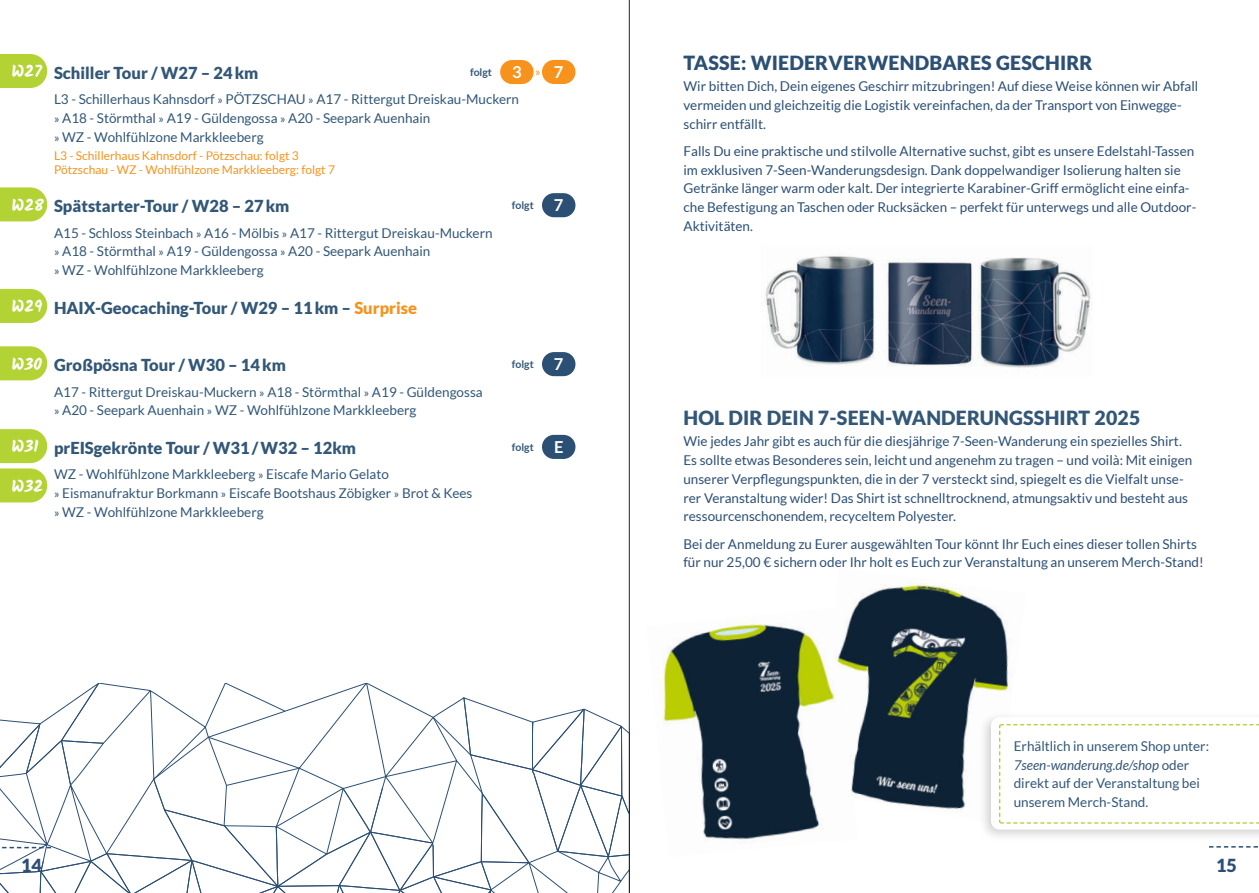
<style>
.page{position:relative;width:1259px;height:893px;background:#fff}
.page>*{position:absolute;margin:0;border:0;box-sizing:border-box;transform-origin:0 0}
.t1{font:900 19.5px "Lato";letter-spacing:.01em;color:#325777}
.t2{font:900 19.5px "Lato";letter-spacing:.01em;color:#2c4f74}
.t3{font:900 18px "Lato";color:#2c4f74}
.t4{font:900 16.5px "Lato";color:#325777}
.t5{font:700 16.5px "Kalam";color:#fff}
.t6{font:13.5px/18.8px "Lato";color:#2c4f74}
.t7{font:13.5px/18.8px "Lato";color:#325777}
.t8{font:12px/13.5px "Lato";color:#f7931d}
.t9{font:700 10.5px "Lato";color:#325777}
.s1{font-size:16.5px;color:#fff}
.s2{font-weight:400;font-size:12px;color:#f7931d}
.s3{font-size:12px}
.s4{color:#f7931d}
.s5{font-family:"Kalam";font-weight:700;color:#fff}
.s6{font-style:italic}
</style>
<div class="page">
<svg style="left:1209px;top:846px;width:49px;height:2px"></svg>
<svg style="left:0;top:54px;width:47px;height:34px;background:#b8d543"></svg>
<svg style="left:0;top:289px;width:47px;height:34px;background:#b8d543"></svg>
<svg style="left:0;top:187px;width:47px;height:34px;background:#b9d544"></svg>
<svg style="left:0;top:346px;width:47px;height:34px;background:#b9d544"></svg>
<svg style="left:0;top:429px;width:47px;height:73px;background:#bdd850"></svg>
<svg style="left:0;top:683px;width:629px;height:210px"></svg>
<img style="left:661px;top:621px;width:167px;height:222px">
<img style="left:828px;top:582px;width:183px;height:227px">
<img style="left:765px;top:255px;width:327px;height:113px">
<div style="left:542px;top:193px;width:33px;height:24px;background:#2c4f74;border-radius:12px"></div>
<div style="left:542px;top:60px;width:33px;height:24px;background:#f7931d;border-radius:12px"></div>
<div style="left:500px;top:60px;width:33px;height:24px;background:#f7931d;border-radius:12px"></div>
<div style="left:542px;top:352px;width:33px;height:24px;background:#2c4f74;border-radius:12px"></div>
<div style="left:542px;top:435px;width:33px;height:24px;background:#2c4f74;border-radius:12px"></div>
<div style="left:979px;top:711px;width:279px;height:131px;background:#231f20;opacity:.2"></div>
<svg style="left:991px;top:717px;width:268px;height:113px"></svg>
<hr style="left:629px;top:0;width:1px;height:893px;background:#231f20">
<p class="t5" style="left:11px;top:64px;width:32px">W27</p>
<p class="t4" style="left:54px;top:64px;width:206px">Schiller Tour / W27 – 24 km</p>
<p class="t9" style="left:470px;top:66px;width:95px">folgt <span class="s1">3</span> <span class="s2">»</span> <span class="s1">7</span></p>
<p class="t7" style="left:54px;top:90px;width:466px">L3 - Schillerhaus Kahnsdorf <span class="s3">»</span> PÖTZSCHAU <span class="s3">»</span> A17 - Rittergut Dreiskau-Muckern <span class="s3">»</span> A18 - Störmthal <span class="s3">»</span> A19 - Güldengossa <span class="s3">»</span> A20 - Seepark Auenhain<br><span class="s3">»</span> WZ - Wohlfühlzone Markkleeberg</p>
<p class="t8" style="left:54px;top:149px;width:282px">L3 - Schillerhaus Kahnsdorf - Pötzschau: folgt 3<br>Pötzschau - WZ - Wohlfühlzone Markkleeberg: folgt 7</p>
<p class="t5" style="left:11px;top:197px;width:34px">W28</p>
<p class="t4" style="left:54px;top:197px;width:237px">Spätstarter-Tour / W28 – 27 km</p>
<p class="t9" style="left:512px;top:199px;width:53px">folgt <span class="s1">7</span></p>
<p class="t7" style="left:54px;top:223px;width:440px">A15 - Schloss Steinbach <span class="s3">»</span> A16 - Mölbis <span class="s3">»</span> A17 - Rittergut Dreiskau-Muckern <span class="s3">»</span> A18 - Störmthal <span class="s3">»</span> A19 - Güldengossa <span class="s3">»</span> A20 - Seepark Auenhain<br><span class="s3">»</span> WZ - Wohlfühlzone Markkleeberg</p>
<p class="t5" style="left:11px;top:299px;width:32px">W29</p>
<p class="t4" style="left:54px;top:299px;width:364px">HAIX-Geocaching-Tour / W29 – 11 km – <span class="s4">Surprise</span></p>
<p class="t4" style="left:11px;top:356px;width:276px"><span class="s5">W30</span> Großpösna Tour / W30 – 14 km</p>
<p class="t7" style="left:54px;top:382px;width:430px">A17 - Rittergut Dreiskau-Muckern <span class="s3">»</span> A18 - Störmthal <span class="s3">»</span> A19 - Güldengossa <span class="s3">»</span> A20 - Seepark Auenhain <span class="s3">»</span> WZ - Wohlfühlzone Markkleeberg</p>
<p class="t5" style="left:11px;top:439px;width:28px">W31</p>
<p class="t5" style="left:11px;top:478px;width:33px">W32</p>
<p class="t4" style="left:54px;top:439px;width:304px">prEISgekrönte Tour / W31 / W32 – 12km</p>
<p class="t7" style="left:54px;top:465px;width:420px">WZ - Wohlfühlzone Markkleeberg <span class="s3">»</span> Eiscafe Mario Gelato<br><span class="s3">»</span> Eismanufraktur Borkmann <span class="s3">»</span> Eiscafe Bootshaus Zöbigker <span class="s3">»</span> Brot &amp; Kees <span class="s3">»</span> WZ - Wohlfühlzone Markkleeberg</p>
<p class="t9" style="left:512px;top:358px;width:53px">folgt <span class="s1">7</span></p>
<p class="t9" style="left:512px;top:441px;width:53px">folgt <span class="s1">E</span></p>
<h2 class="t3" style="left:21px;top:855px;width:22px">14</h2>
<h1 class="t2" style="left:683px;top:52px;width:410px">TASSE: WIEDERVERWENDBARES GESCHIRR</h1>
<p class="t6" style="left:683px;top:77px;width:516px">Wir bitten Dich, Dein eigenes Geschirr mitzubringen! Auf diese Weise können wir Abfall vermeiden und gleichzeitig die Logistik vereinfachen, da der Transport von Einwegge&shy;schirr entfällt.</p>
<p class="t6" style="left:683px;top:142px;width:514px">Falls Du eine praktische und stilvolle Alternative suchst, gibt es unsere Edelstahl-Tassen im exklusiven 7-Seen-Wanderungsdesign. Dank doppelwandiger Isolierung halten sie Getränke länger warm oder kalt. Der integrierte Karabiner-Griff ermöglicht eine einfa&shy;che Befestigung an Taschen oder Rucksäcken – perfekt für unterwegs und alle Outdoor-Aktivitäten.</p>
<h1 class="t1" style="left:683px;top:407px;width:458px">HOL DIR DEIN 7-SEEN-WANDERUNGSSHIRT 2025</h1>
<p class="t6" style="left:683px;top:432px;width:510px">Wie jedes Jahr gibt es auch für die diesjährige 7-Seen-Wanderung ein spezielles Shirt.<br>Es sollte etwas Besonderes sein, leicht und angenehm zu tragen – und voilà: Mit einigen unserer Verpflegungspunkten, die in der 7 versteckt sind, spiegelt es die Vielfalt unse&shy;rer Veranstaltung wider! Das Shirt ist schnelltrocknend, atmungsaktiv und besteht aus ressourcenschonendem, recyceltem Polyester.</p>
<p class="t6" style="left:683px;top:534px;width:522px">Bei der Anmeldung zu Eurer ausgewählten Tour könnt Ihr Euch eines dieser tollen Shirts für nur 25,00 € sichern oder Ihr holt es Euch zur Veranstaltung an unserem Merch-Stand!</p>
<p class="t7" style="left:1013px;top:737px;width:197px">Erhältlich in unserem Shop unter:<br><span class="s6">7seen-wanderung.de/shop</span> oder direkt auf der Veranstaltung bei unserem Merch-Stand.</p>
<h2 class="t3" style="left:1216px;top:855px;width:22px">15</h2>
</div>
